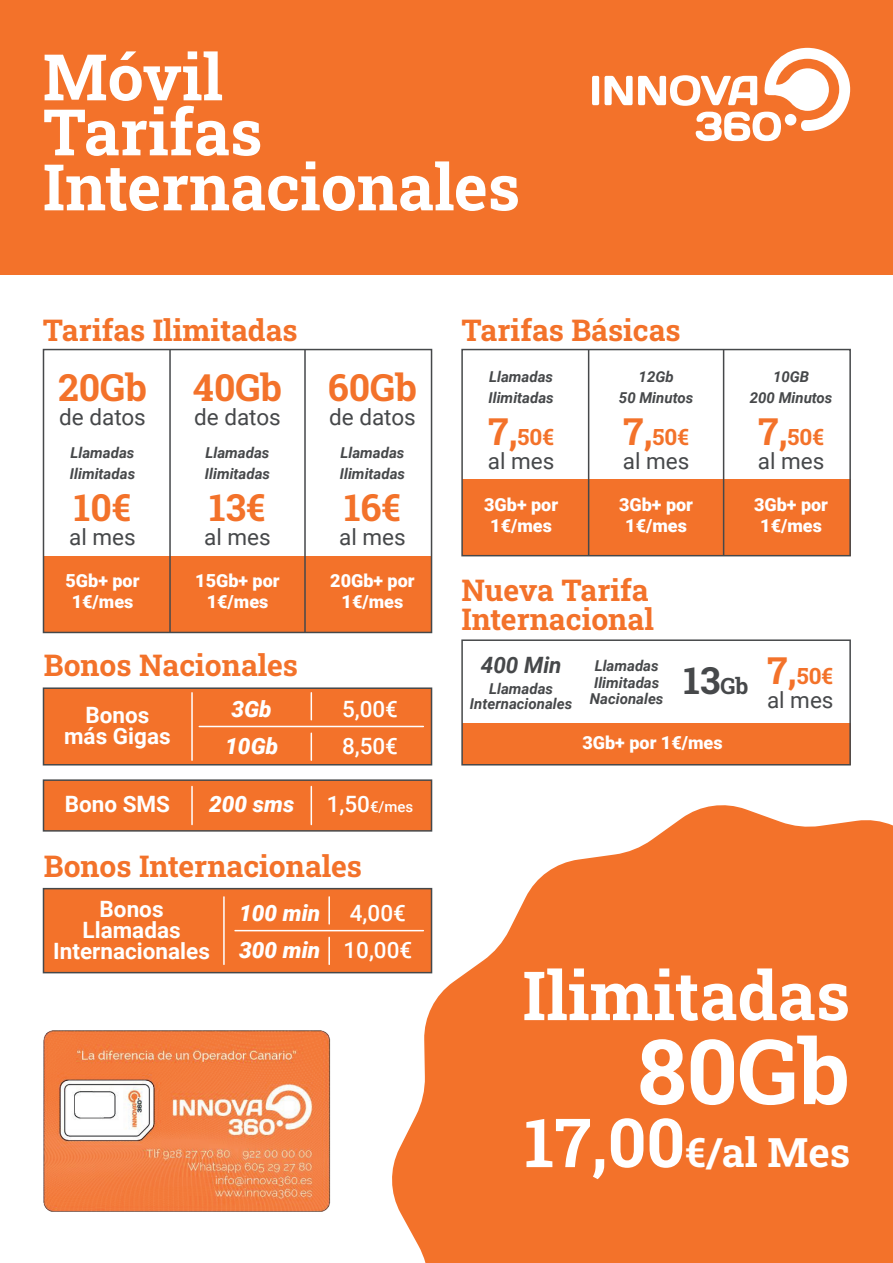
<style>
.page{position:relative;width:893px;height:1263px;background:#fff}
.page>*{position:absolute;margin:0;border:0;box-sizing:border-box;transform-origin:0 0}
.t1{font:90px "Roboto Slab";color:#fff}
.t2{font:67.8px "Roboto Slab";color:#fff}
.t3{font:64.2px/55.1px "Roboto Slab";color:#fff}
.t4{font:40.5px "Roboto Slab";color:#fff}
.t5{font:37.5px "Roboto Slab";color:#f3722a}
.t6{font:37.5px "Roboto Slab";color:#46484a}
.t7{font:30px/28.5px "Roboto Slab";color:#f3722a}
.t8{font:22.5px "Roboto";color:#46484a}
.t9{font:700 22.5px/21px "Roboto";color:#fff;text-align:center}
.t10{font:italic 900 22.5px/37.8px "Roboto";color:#fff}
.t11{font:500 22.5px/37.8px "Roboto";color:#fff}
.t12{font:22.5px "Roboto Slab";color:#f3722a}
.t13{font:italic 700 22.5px "Roboto";color:#46484a}
.t14{font:900 18px/21px "Roboto";color:#fff;text-align:center}
.t15{font:italic 700 15px/21px "Roboto";color:#46484a}
.t16{font:500 15px "Roboto";color:#fff}
.s1{font-size:37.5px}
.s2{font-size:22.5px}
.s3{font-size:67.8px}
</style>
<div class="page">
<svg style="left:389px;top:801px;width:504px;height:462px;fill:#f3722a"></svg>
<div style="left:0;top:0;width:893px;height:275px;background:#f3722a"></div>
<svg style="left:592px;top:76px;width:7px;height:29px"></svg>
<svg style="left:605px;top:48px;width:245px;height:93px"></svg>
<img style="left:43px;top:1030px;width:288px;height:181px">
<div style="left:43px;top:556px;width:389px;height:76px;background:#f3722a"></div>
<div style="left:43px;top:687px;width:389px;height:78px;background:#f3722a;border:2px solid #46484a"></div>
<div style="left:43px;top:349px;width:389px;height:284px;border:2px solid #46484a"></div>
<hr style="left:169px;top:350px;width:2px;height:282px;background:#46484a">
<hr style="left:304px;top:350px;width:2px;height:282px;background:#46484a">
<div style="left:462px;top:479px;width:388px;height:77px;background:#f3722a"></div>
<div style="left:461px;top:349px;width:390px;height:207px;border:2px solid #46484a"></div>
<hr style="left:588px;top:350px;width:1px;height:206px;background:#46484a">
<hr style="left:723px;top:350px;width:1px;height:206px;background:#46484a">
<div style="left:462px;top:723px;width:388px;height:42px;background:#f3722a"></div>
<div style="left:461px;top:639px;width:390px;height:126px;border:2px solid #46484a"></div>
<hr style="left:191px;top:693px;width:2px;height:67px;background:#fff">
<svg style="left:311px;top:733px;width:1px;height:27px"></svg>
<svg style="left:311px;top:693px;width:1px;height:27px"></svg>
<div style="left:43px;top:779px;width:389px;height:53px;background:#f3722a;border:2px solid #46484a"></div>
<hr style="left:191px;top:786px;width:2px;height:38px;background:#fff">
<hr style="left:311px;top:786px;width:1px;height:38px;background:#fff">
<hr style="left:199px;top:726px;width:224px;height:1px;background:#fff">
<div style="left:43px;top:888px;width:389px;height:85px;background:#f3722a;border:2px solid #46484a"></div>
<hr style="left:223px;top:897px;width:2px;height:67px;background:#fff">
<hr style="left:328px;top:937px;width:2px;height:27px;background:#fff">
<hr style="left:328px;top:897px;width:2px;height:27px;background:#fff">
<hr style="left:235px;top:930px;width:188px;height:1px;background:#fff">
<h3 class="t3" style="left:43px;top:48px;width:479px">Móvil<br>Tarifas<br>Internacionales</h3>
<h3 class="t7" style="left:43px;top:315px;width:256px">Tarifas Ilimitadas</h3>
<h3 class="t5" style="left:58px;top:362px;width:90px">20Gb</h3>
<h3 class="t8" style="left:59px;top:401px;width:88px">de datos</h3>
<p class="t15" style="left:70px;top:442px;width:67px">Llamadas<br>Ilimitadas</p>
<h3 class="t5" style="left:74px;top:482px;width:59px">10€</h3>
<h3 class="t8" style="left:69px;top:521px;width:68px">al mes</h3>
<p class="t14" style="left:66px;top:570px;width:75px">5Gb+ por<br>1€/mes</p>
<h3 class="t5" style="left:193px;top:362px;width:91px">40Gb</h3>
<h3 class="t8" style="left:194px;top:401px;width:88px">de datos</h3>
<p class="t15" style="left:205px;top:442px;width:67px">Llamadas<br>Ilimitadas</p>
<h3 class="t5" style="left:209px;top:482px;width:58px">13€</h3>
<h3 class="t8" style="left:204px;top:521px;width:68px">al mes</h3>
<p class="t14" style="left:195px;top:570px;width:86px">15Gb+ por<br>1€/mes</p>
<h3 class="t5" style="left:328px;top:362px;width:91px">60Gb</h3>
<h3 class="t8" style="left:329px;top:401px;width:88px">de datos</h3>
<p class="t15" style="left:340px;top:442px;width:67px">Llamadas<br>Ilimitadas</p>
<h3 class="t5" style="left:344px;top:482px;width:58px">16€</h3>
<h3 class="t8" style="left:339px;top:521px;width:68px">al mes</h3>
<p class="t14" style="left:330px;top:570px;width:86px">20Gb+ por<br>1€/mes</p>
<h3 class="t7" style="left:461px;top:315px;width:221px">Tarifas Básicas</h3>
<p class="t15" style="left:488px;top:366px;width:67px">Llamadas<br>Ilimitadas</p>
<h3 class="t12" style="left:488px;top:421px;width:67px"><span class="s1">7,</span>50€</h3>
<h3 class="t8" style="left:488px;top:445px;width:68px">al mes</h3>
<p class="t14" style="left:484px;top:493px;width:75px">3Gb+ por<br>1€/mes</p>
<p class="t15" style="left:619px;top:366px;width:76px;text-align:center">12Gb<br>50 Minutos</p>
<h3 class="t12" style="left:623px;top:421px;width:67px"><span class="s1">7,</span>50€</h3>
<h3 class="t8" style="left:623px;top:445px;width:68px">al mes</h3>
<p class="t14" style="left:619px;top:493px;width:75px">3Gb+ por<br>1€/mes</p>
<h3 class="t7" style="left:461px;top:575px;width:194px">Nueva Tarifa<br>Internacional</h3>
<p class="t15" style="left:750px;top:366px;width:84px;text-align:center">10GB<br>200 Minutos</p>
<h3 class="t12" style="left:758px;top:421px;width:67px"><span class="s1">7,</span>50€</h3>
<h3 class="t8" style="left:758px;top:445px;width:68px">al mes</h3>
<p class="t14" style="left:754px;top:493px;width:75px">3Gb+ por<br>1€/mes</p>
<h3 class="t7" style="left:44px;top:650px;width:256px">Bonos Nacionales</h3>
<h3 class="t13" style="left:481px;top:649px;width:82px">400 Min</h3>
<p class="t15" style="left:470px;top:680px;width:104px;line-height:15px;text-align:center">Llamadas<br>Internacionales</p>
<h3 class="t9" style="left:64px;top:703px;width:108px">Bonos más Gigas</h3>
<h3 class="t10" style="left:225px;top:689px;width:54px">3Gb<br>10Gb</h3>
<h3 class="t11" style="left:342px;top:689px;width:58px">5,00€<br>8,50€</h3>
<p class="t15" style="left:590px;top:657px;width:75px;line-height:16.5px;text-align:center">Llamadas<br>Ilimitadas<br>Nacionales</p>
<h3 class="t12" style="left:767px;top:660px;width:67px"><span class="s1">7,</span>50€</h3>
<h3 class="t6" style="left:684px;top:655px;width:66px">13<span class="s2">Gb</span></h3>
<h3 class="t8" style="left:767px;top:684px;width:68px">al mes</h3>
<p class="t14" style="left:582px;top:732px;width:142px">3Gb+ por 1€/mes</p>
<h3 class="t9" style="left:65px;top:793px;width:107px">Bono SMS</h3>
<h3 class="t10" style="left:209px;top:784px;width:87px">200 sms</h3>
<p class="t16" style="left:327px;top:796px;width:88px"><span class="s2">1,50</span>€/mes</p>
<h3 class="t7" style="left:44px;top:851px;width:320px">Bonos Internacionales</h3>
<h3 class="t9" style="left:53px;top:898px;width:158px">Bonos<br>Llamadas<br>Internacionales</h3>
<h3 class="t10" style="left:239px;top:893px;width:83px">100 min<br>300 min</h3>
<h3 class="t11" style="left:343px;top:893px;width:70px">4,00€<br>10,00€</h3>
<h2 class="t2" style="left:522px;top:949px;width:329px">Ilimitadas</h2>
<h1 class="t1" style="left:637px;top:1010px;width:214px">80Gb</h1>
<h3 class="t4" style="left:524px;top:1125px;width:327px"><span class="s3">17,00</span>€/al Mes</h3>
</div>
